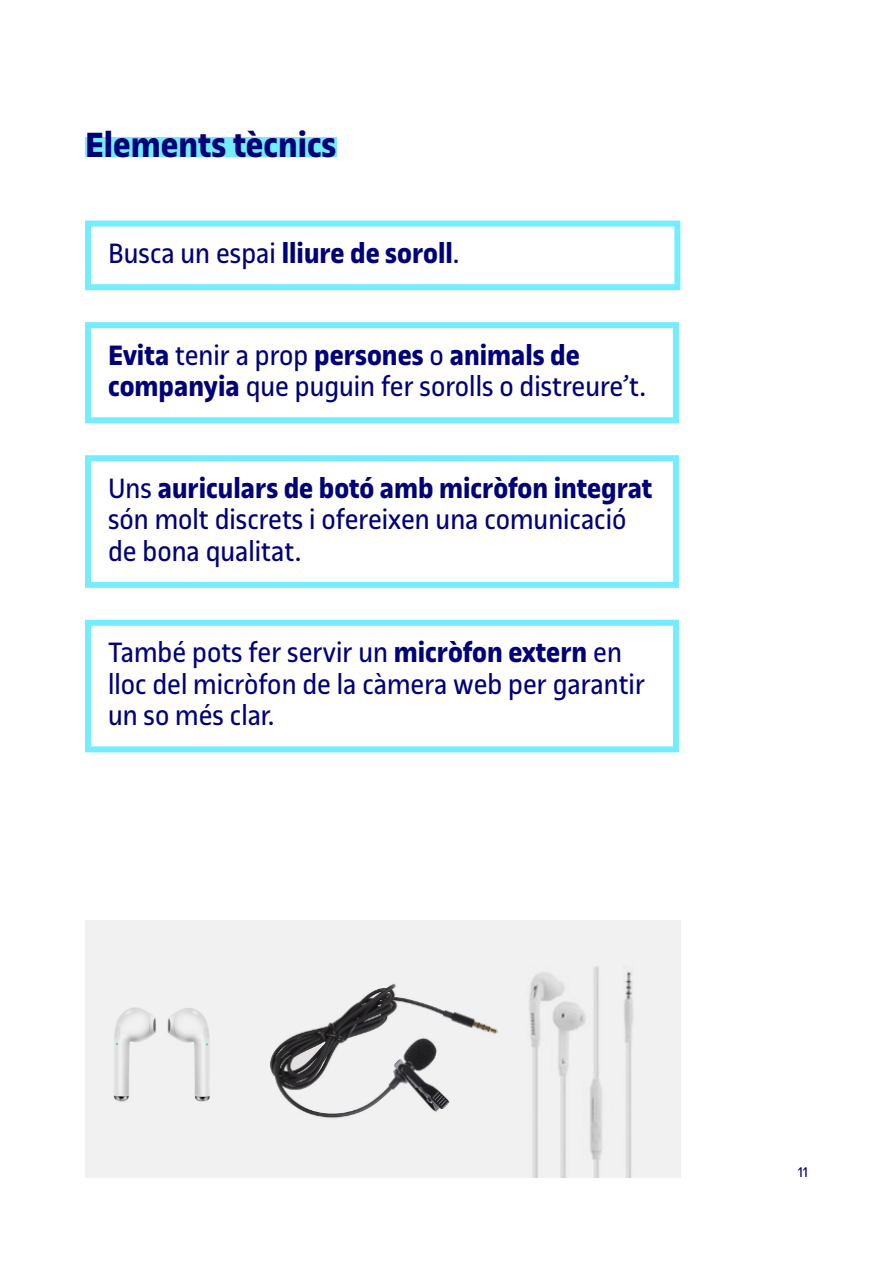
<style>
.page{position:relative;width:893px;height:1263px;background:#fff}
.page>*{position:absolute;margin:0;border:0;box-sizing:border-box;transform-origin:0 0}
.t1{font:700 37.5px "UOC Sans";color:#000078}
.t2{font:30px/31.5px "UOC Sans";color:#000078}
.t3{font:700 30px "UOC Sans";color:#000078}
.t4{font:15px "UOC Sans";color:#000078}
.s1{font-weight:400}
.s2{font-weight:700}
</style>
<div class="page">
<div style="left:85px;top:921px;width:595px;height:257px;background:#f1f1f1"></div>
<div style="left:85px;top:221px;width:595px;height:69px;border:6px solid #73edff"></div>
<div style="left:85px;top:322px;width:594px;height:101px;border:6px solid #73edff"></div>
<div style="left:85px;top:455px;width:594px;height:133px;border:6px solid #73edff"></div>
<div style="left:85px;top:620px;width:594px;height:132px;border:6px solid #73edff"></div>
<div style="left:85px;top:137px;width:251px;height:20px;background:#73edff"></div>
<img style="left:113px;top:1007px;width:97px;height:94px">
<img style="left:270px;top:984px;width:228px;height:134px">
<img style="left:529px;top:966px;width:104px;height:212px">
<p class="t1" style="left:85px;top:123px;width:253px">Elements tècnics</p>
<p class="t3" style="left:108px;top:236px;width:353px"><span class="s1">Busca un espai</span> lliure de soroll<span class="s1">.</span></p>
<p class="t2" style="left:108px;top:339px;width:539px"><span class="s2">Evita</span> tenir a prop <span class="s2">persones</span> o <span class="s2">animals de companyia</span> que puguin fer sorolls o distreure’t.</p>
<p class="t2" style="left:108px;top:472px;width:546px">Uns <span class="s2">auriculars de botó amb micròfon integrat </span>són molt discrets i ofereixen una comunicació de bona qualitat.</p>
<p class="t2" style="left:108px;top:637px;width:538px">També pots fer servir un <span class="s2">micròfon extern</span> en lloc del micròfon de la càmera web per garantir un so més clar.</p>
<p class="t4" style="left:798px;top:1164px;width:11px">11</p>
</div>
